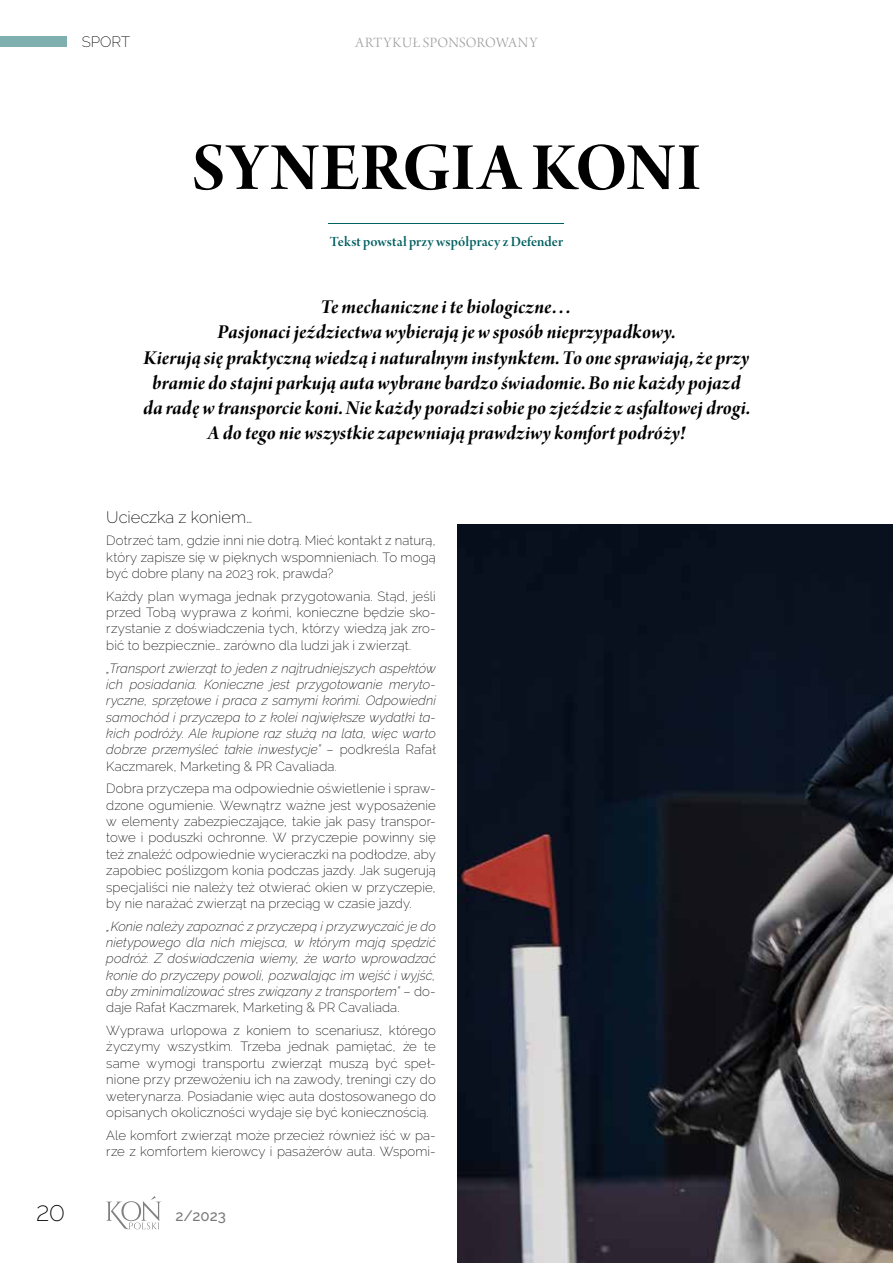
<style>
.page{position:relative;width:893px;height:1263px;background:#fff}
.page>*{position:absolute;margin:0;border:0;box-sizing:border-box;transform-origin:0 0}
.t1{font:72px "Arno Pro Bold Display";letter-spacing:.025em;color:#000}
.t2{font:200 27px "Raleway";color:#000}
.t3{font:21px/25.2px "Arno Pro Bold Italic Display";letter-spacing:.005em;color:#000;text-align:center}
.t4{font:200 16.5px "Raleway";letter-spacing:-.005em;color:#000}
.t5{font:15px "Arno Pro Smbd Display";letter-spacing:.005em;color:#025f5f}
.t6{font:15px "Arno Pro Light Display";letter-spacing:.02em;color:#9d9d9c}
.t7{font:500 15px "Raleway";color:#7c7b7b}
.t8{font:200 15px "Raleway";color:#000}
.t9{font:200 13.2px/16.4px "Raleway";letter-spacing:.005em;color:#000;text-align:justify}
.t10{font:italic 200 13.2px/16.4px "Raleway";letter-spacing:.01em;color:#000;text-align:justify}
.s1{font-style:normal}
</style>
<div class="page">
<svg style="left:106px;top:1196px;width:55px;height:33px"></svg>
<div style="left:0;top:36px;width:67px;height:11px;background:#80afaf"></div>
<hr style="left:329px;top:223px;width:235px;height:1px;background:#005f5f">
<img style="left:457px;top:524px;width:436px;height:739px">
<p class="t8" style="left:82px;top:33px;width:50px">SPORT</p>
<p class="t6" style="left:356px;top:34px;width:183px">ARTYKUŁ SPONSOROWANY</p>
<h1 class="t1" style="left:192px;top:127px;width:510px">SYNERGIA KONI</h1>
<p class="t5" style="left:330px;top:233px;width:235px">Tekst powstał przy współpracy z Defender</p>
<p class="t3" style="left:143px;top:296px;width:608px">Te mechaniczne i te biologiczne…<br>Pasjonaci jeździectwa wybierają je w sposób nieprzypadkowy.<br>Kierują się praktyczną wiedzą i naturalnym instynktem. To one sprawiają, że przy bramie do stajni parkują auta wybrane bardzo świadomie. Bo nie każdy pojazd da radę w transporcie koni. Nie każdy poradzi sobie po zjeździe z asfaltowej drogi.<br>A do tego nie wszystkie zapewniają prawdziwy komfort podróży!</p>
<p class="t4" style="left:106px;top:507px;width:148px">Ucieczka z koniem…</p>
<p class="t9" style="left:106px;top:532px;width:331px">Dotrzeć tam, gdzie inni nie dotrą. Mieć kontakt z naturą, który zapisze się w pięknych wspomnieniach. To mogą być dobre plany na 2023 rok, prawda?</p>
<p class="t9" style="left:106px;top:588px;width:331px">Każdy plan wymaga jednak przygotowania. Stąd, jeśli przed Tobą wyprawa z końmi, konieczne będzie sko&shy;rzystanie z doświadczenia tych, którzy wiedzą jak zro&shy;bić to bezpiecznie… zarówno dla ludzi jak i zwierząt.</p>
<p class="t10" style="left:106px;top:660px;width:331px">„Transport zwierząt to jeden z najtrudniejszych aspektów ich posiadania. Konieczne jest przygotowanie meryto&shy;ryczne, sprzętowe i praca z samymi końmi. Odpowiedni samochód i przyczepa to z kolei największe wydatki ta&shy;kich podróży. Ale kupione raz służą na lata, więc warto dobrze przemyśleć takie inwestycje” <span class="s1">– podkreśla Rafał Kaczmarek, Marketing &amp; PR Cavaliada.</span></p>
<p class="t9" style="left:106px;top:780px;width:331px">Dobra przyczepa ma odpowiednie oświetlenie i spraw&shy;dzone ogumienie. Wewnątrz ważne jest wyposażenie w elementy zabezpieczające, takie jak pasy transpor&shy;towe i poduszki ochronne. W przyczepie powinny się też znaleźć odpowiednie wycieraczki na podłodze, aby zapobiec poślizgom konia podczas jazdy. Jak sugerują specjaliści nie należy też otwierać okien w przyczepie, by nie narażać zwierząt na przeciąg w czasie jazdy.</p>
<p class="t10" style="left:106px;top:918px;width:331px">„Konie należy zapoznać z przyczepą i przyzwyczaić je do nietypowego dla nich miejsca, w którym mają spędzić podróż. Z doświadczenia wiemy, że warto wprowadzać konie do przyczepy powoli, pozwalając im wejść i wyjść, aby zminimalizować stres związany z transportem” <span class="s1">– do&shy;daje Rafał Kaczmarek, Marketing &amp; PR Cavaliada.</span></p>
<p class="t9" style="left:106px;top:1022px;width:331px">Wyprawa urlopowa z koniem to scenariusz, którego życzymy wszystkim. Trzeba jednak pamiętać, że te same wymogi transportu zwierząt muszą być speł&shy;nione przy przewożeniu ich na zawody, treningi czy do weterynarza. Posiadanie więc auta dostosowanego do opisanych okoliczności wydaje się być koniecznością.</p>
<p class="t9" style="left:106px;top:1127px;width:331px">Ale komfort zwierząt może przecież również iść w pa&shy;rze z komfortem kierowcy i pasażerów auta. Wspomi-</p>
<h2 class="t2" style="left:36px;top:1195px;width:31px">20</h2>
<p class="t7" style="left:175px;top:1207px;width:52px">2/2023</p>
</div>
